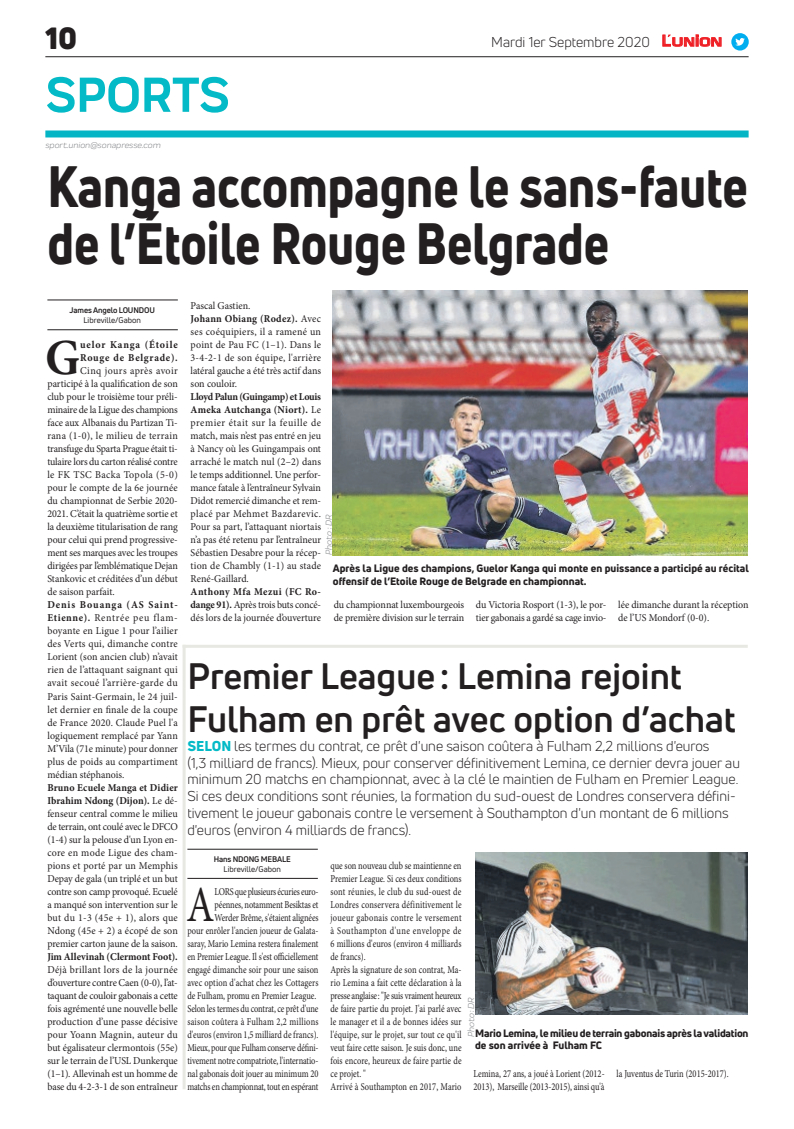
<style>
.page{position:relative;width:794px;height:1129px;background:#fff}
.page>*{position:absolute;margin:0;border:0;box-sizing:border-box;transform-origin:0 0}
.t1{font:800 57px/57px "Uni Neue";color:#231f20;scale:.84 1}
.t2{font:700 51px "Praktika";color:#03bac6}
.t3{font:700 50.5px "Minion Pro";color:#231f20;scale:.95 1}
.t4{font:50.5px "Minion Pro";color:#231f20;scale:.8 1}
.t5{font:700 36px/43.2px "Uni Neue";color:#231f20}
.t6{font:900 30px "Uni Neue";color:#231f20}
.t7{font:14px/16.8px "Uni Neue";color:#231f20}
.t8{font:10.5px/13px "Minion Pro";color:#231f20;text-align:justify;scale:.95 1}
.t9{font:10.5px/13px "Minion Pro";color:#231f20;scale:.8 1}
.t10{font:800 10.5px/12.6px "Uni Neue";color:#231f20}
.t11{font:800 10.5px/12.6px "Uni Neue";letter-spacing:-.02em;color:#231f20}
.t12{font:700 10.5px/13px "Minion Pro";letter-spacing:.065em;color:#231f20;scale:.95 1}
.t13{font:700 10.5px "Minion Pro";color:#231f20;scale:.95 1}
.t14{font:italic 9px "Praktika";color:#818386}
.t15{font:700 8px "Uni Neue";letter-spacing:-.02em;color:#231f20}
.t16{font:8px "Uni Neue";color:#231f20}
.s1{font-family:"Eurostile";font-weight:600;font-size:14.9px;color:#ee1d23}
.s2{font-family:"Eurostile";font-weight:600;font-size:11.4px;color:#ee1d23}
.s3{font-weight:700}
.s4{font-weight:800;color:#03bac6}
</style>
<div class="page">
<hr style="left:45px;top:56px;width:703px;height:1px;background:#231f20">
<div style="left:45px;top:130px;width:703px;height:7px;background:#04b6c5"></div>
<svg style="left:662px;top:34px;width:60px;height:13px"></svg>
<div style="left:731px;top:33px;width:17px;height:18px;background:#00aeef;border-radius:50%"></div>
<svg style="left:735px;top:38px;width:10px;height:8px"></svg>
<hr style="left:47px;top:329px;width:131px;height:1px;background:#231f20">
<hr style="left:47px;top:300px;width:131px;height:1px;background:#231f20">
<hr style="left:187px;top:877px;width:131px;height:1px;background:#231f20">
<hr style="left:187px;top:848px;width:131px;height:1px;background:#231f20">
<img style="left:475px;top:852px;width:272px;height:162px">
<img style="left:333px;top:290px;width:414px;height:265px">
<hr style="left:183px;top:644px;width:564px;height:3px;background:#e7e8e2">
<hr style="left:183px;top:644px;width:3px;height:445px;background:#e7e8e2">
<h3 class="t6" style="left:45px;top:17px;width:33px">10</h3>
<h2 class="t2" style="left:46px;top:54px;width:185px">SPORTS</h2>
<p class="t14" style="left:45px;top:139px;width:117px">sport.union@sonapresse.com</p>
<h3 class="t7" style="left:491px;top:33px;width:232px">Mardi 1er Septembre 2020 <span class="s1">L</span><span class="s2">UNION</span></h3>
<h1 class="t1" style="left:47px;top:157px;width:835px">Kanga accompagne le sans-faute de l’Étoile Rouge Belgrade</h1>
<p class="t15" style="left:70px;top:305px;width:87px">James Angelo LOUNDOU</p>
<p class="t16" style="left:84px;top:315px;width:59px">Libreville/Gabon</p>
<p class="t8" style="left:191px;top:299px;width:139px;text-align:left">Pascal Gastien.<br><span class="s3">Johann Obiang (Rodez).</span> Avec ses coéquipiers, il a ramené un point de Pau FC (1–1). Dans le<br>3-4-2-1 de son équipe, l'arrière latéral gauche a été très actif dans son couloir.</p>
<p class="t8" style="left:191px;top:390px;width:139px"><span class="s3">Lloyd Palun (Guingamp) et Louis Ameka Autchanga (Niort).</span> Le premier était sur la feuille de match, mais n’est pas entré en jeu à Nancy où les Guingampais ont arraché le match nul (2–2) dans le temps additionnel. Une perfor&shy;mance fatale à l’entraîneur Sylvain Didot remercié dimanche et rem&shy;placé par Mehmet Bazdarevic.<br>Pour sa part, l’attaquant niortais n’a pas été retenu par l’entraîneur Sébastien Desabre pour la récep&shy;tion de Chambly (1-1) au stade René-Gaillard.</p>
<p class="t8" style="left:191px;top:585px;width:139px"><span class="s3">Anthony Mfa Mezui (FC Ro&shy;dange 91).</span> Après trois buts concé&shy;dés lors de la journée d’ouverture</p>
<h3 class="t3" style="left:45px;top:322px;width:38px">G</h3>
<p class="t12" style="left:80px;top:338px;width:104px">uelor Kanga (Étoile<br>Rouge de Belgrade).</p>
<p class="t8" style="left:47px;top:364px;width:139px;text-indent:33px">Cinq jours après avoir participé à la qualification de son club pour le troisième tour préli&shy;minaire de la Ligue des champions face aux Albanais du Partizan Ti&shy;rana (1-0), le milieu de terrain transfuge du Sparta Prague était ti&shy;tulaire lors du carton réalisé contre le FK TSC Backa Topola (5-0) pour le compte de la 6e journée du championnat de Serbie 2020- 2021. C’était la quatrième sortie et la deuxième titularisation de rang pour celui qui prend progressive&shy;ment ses marques avec les troupes dirigées par l’emblématique Dejan Stankovic et créditées d’un début de saison parfait.</p>
<p class="t8" style="left:47px;top:598px;width:139px"><span class="s3">Denis Bouanga (AS Saint-Etienne).</span> Rentrée peu flam&shy;boyante en Ligue 1 pour l’ailier des Verts qui, dimanche contre Lorient (son ancien club) n’avait rien de l’attaquant saignant qui avait secoué l’arrière-garde du Paris Saint-Germain, le 24 juil&shy;let dernier en finale de la coupe de France 2020. Claude Puel l'a logiquement remplacé par Yann M’Vila (71e minute) pour donner plus de poids au compartiment médian stéphanois.</p>
<p class="t8" style="left:47px;top:780px;width:139px"><span class="s3">Bruno Ecuele Manga et Didier Ibrahim Ndong (Dijon).</span> Le dé&shy;fenseur central comme le milieu de terrain, ont coulé avec le DFCO (1-4) sur la pelouse d'un Lyon en&shy;core en mode Ligue des cham&shy;pions et porté par un Memphis Depay de gala (un triplé et un but contre son camp provoqué. Ecuelé a manqué son intervention sur le but du 1-3 (45e + 1), alors que Ndong (45e + 2) a écopé de son premier carton jaune de la saison.</p>
<p class="t13" style="left:47px;top:948px;width:139px">Jim Allevinah (Clermont Foot).</p>
<p class="t8" style="left:47px;top:962px;width:139px">Déjà brillant lors de la journée d’ouverture contre Caen (0-0), l’at&shy;taquant de couloir gabonais a cette fois agrémenté une nouvelle belle production d’une passe décisive pour Yoann Magnin, auteur du but égalisateur clermontois (55e) sur le terrain de l’USL Dunkerque (1–1). Allevinah est un homme de base du 4-2-3-1 de son entraîneur</p>
<p class="t14" style="left:322px;top:554px;width:41px;rotate:-90deg">Photo : DR</p>
<p class="t10" style="left:333px;top:562px;width:417px">Après la Ligue des champions, Guelor Kanga qui monte en puissance a participé au récital offensif de l’Etoile Rouge de Belgrade en championnat.</p>
<p class="t8" style="left:334px;top:598px;width:139px">du championnat luxembourgeois de première division sur le terrain</p>
<p class="t8" style="left:476px;top:598px;width:139px">du Victoria Rosport (1-3), le por&shy;tier gabonais a gardé sa cage invio-</p>
<p class="t8" style="left:618px;top:598px;width:139px">lée dimanche durant la réception de l’US Mondorf (0-0).</p>
<h3 class="t5" style="left:187px;top:653px;width:550px">Premier League: Lemina rejoint<br>Fulham en prêt avec option d’achat</h3>
<p class="t7" style="left:187px;top:737px;width:554px"><span class="s4">SELON</span> les termes du contrat, ce prêt d'une saison coûtera à Fulham 2,2 millions d'euros<br>(1,3 milliard de francs). Mieux, pour conserver définitivement Lemina, ce dernier devra jouer au minimum 20 matchs en championnat, avec à la clé le maintien de Fulham en Premier League.<br>Si ces deux conditions sont réunies, la formation du sud-ouest de Londres conservera défini&shy;tivement le joueur gabonais contre le versement à Southampton d'un montant de 6 millions d'euros (environ 4 milliards de francs).</p>
<p class="t15" style="left:214px;top:853px;width:78px">Hans NDONG MEBALE</p>
<p class="t16" style="left:223px;top:864px;width:59px">Libreville/Gabon</p>
<p class="t9" style="left:330px;top:858px;width:165px">que son nouveau club se maintienne en Premier League. Si ces deux conditions sont réunies, le club du sud-ouest de Londres conservera définitivement le joueur gabonais contre le versement à Southampton d'une enveloppe de 6 millions d'euros (environ 4 milliards de francs).<br>Après la signature de son contrat, Ma&shy;rio Lemina a fait cette déclaration à la presse anglaise: "Je suis vraiment heureux de faire partie du projet. J'ai parlé avec le manager et il a de bonnes idées sur l'équipe, sur le projet, sur tout ce qu'il veut faire cette saison. Je suis donc, une fois encore, heureux de faire partie de ce projet. "<br>Arrivé à Southampton en 2017, Mario</p>
<h3 class="t4" style="left:187px;top:870px;width:36px">A</h3>
<p class="t9" style="left:187px;top:884px;width:165px;text-align:right">LORS que plusieurs écuries euro&shy;péennes, notamment Besiktas et<br>Werder Brême, s'étaient alignées<br>pour enrôler l'ancien joueur de Galata&shy;saray, Mario Lemina restera finalement en Premier League. Il s'est officiellement engagé dimanche soir pour une saison avec option d'achat chez les Cottagers de Fulham, promu en Premier League.<br>Selon les termes du contrat, ce prêt d'une saison coûtera à Fulham 2,2 millions d'euros (environ 1,5 milliard de francs).<br>Mieux, pour que Fulham conserve défini&shy;tivement notre compatriote, l'internatio&shy;nal gabonais doit jouer au minimum 20 matchs en championnat, tout en espérant</p>
<p class="t14" style="left:465px;top:1036px;width:41px;rotate:-90deg">Photo : DR</p>
<p class="t11" style="left:475px;top:1026px;width:275px">Mario Lemina, le milieu de terrain gabonais après la validation de son arrivée à Fulham FC</p>
<p class="t9" style="left:473px;top:1066px;width:165px">Lemina, 27 ans, a joué à Lorient (2012-<br>2013), Marseille (2013-2015), ainsi qu'à</p>
<p class="t9" style="left:616px;top:1066px;width:142px">la Juventus de Turin (2015-2017).</p>
</div>
